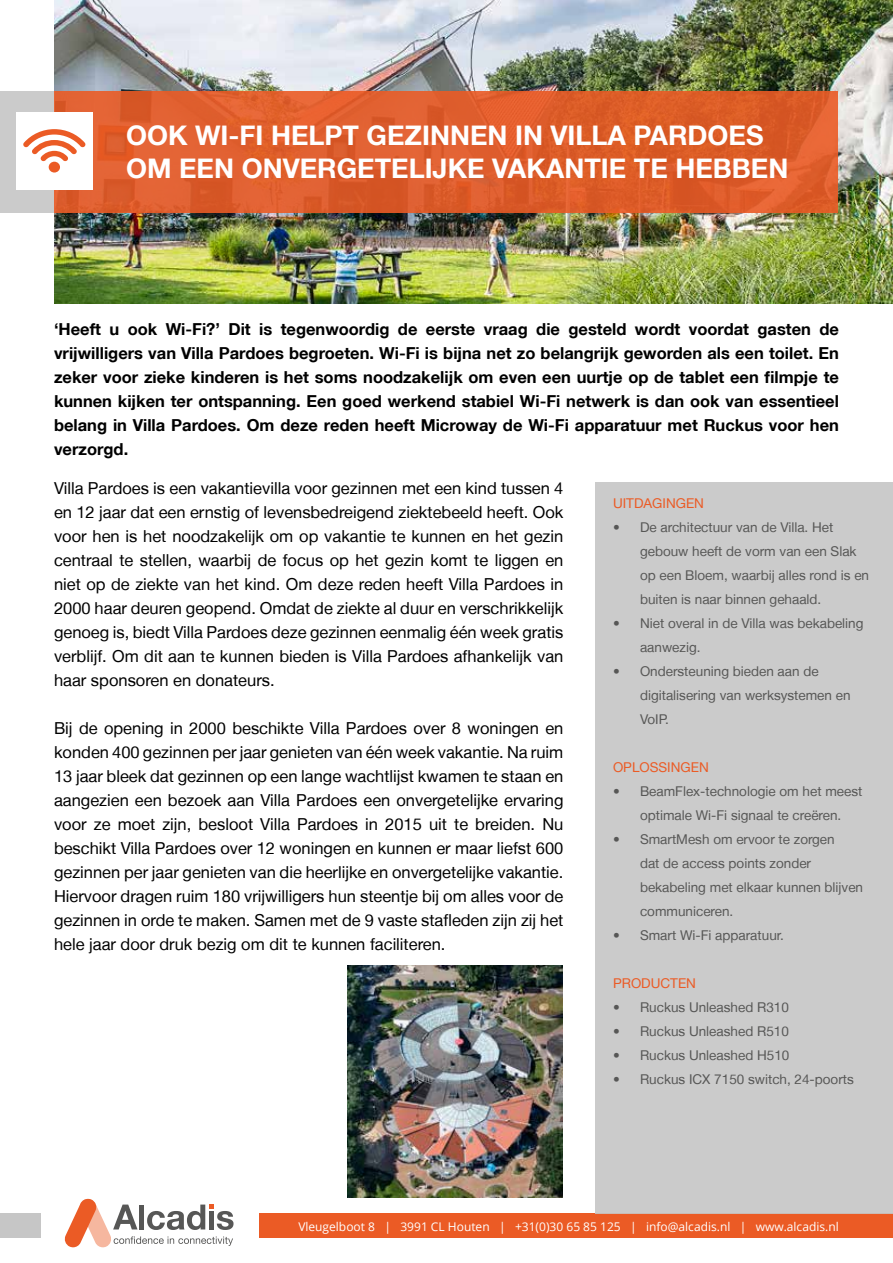
<style>
.page{position:relative;width:893px;height:1263px;background:#fff}
.page>*{position:absolute;margin:0;border:0;box-sizing:border-box;transform-origin:0 0}
.t1{font:700 27px/32.4px "Helvetica Neue LT";color:#fff}
.t2{font:16.5px/24px "Helvetica Neue LT";color:#000;text-align:justify}
.t3{font:700 16.5px/24px "Helvetica Neue LT";color:#000;text-align:justify}
.t4{font:13.5px/24px "Helvetica Neue LT";color:#575756}
.t5{font:13.5px "Helvetica Neue LT";color:#eb5b25}
.t6{font:12px "Open Sans";color:#fff}
</style>
<div class="page">
<div style="left:259px;top:1213px;width:634px;height:25px;background:#eb5b25"></div>
<svg style="left:64px;top:1198px;width:170px;height:49px"></svg>
<div style="left:0;top:1213px;width:40px;height:25px;background:#c6c6c6"></div>
<img style="left:54px;top:0;width:839px;height:303px">
<div style="left:0;top:91px;width:54px;height:122px;background:#c6c6c6"></div>
<div style="left:54px;top:91px;width:784px;height:122px;background:#df5e2b"></div>
<div style="left:16px;top:112px;width:76px;height:77px;background:#fff"></div>
<svg style="left:23px;top:129px;width:63px;height:44px"></svg>
<div style="left:595px;top:482px;width:298px;height:731px;background:#c6c6c6"></div>
<img style="left:348px;top:965px;width:215px;height:233px">
<h1 class="t1" style="left:126px;top:119px;width:664px">OOK WI-FI HELPT GEZINNEN IN VILLA PARDOES<br>OM EEN ONVERGETELIJKE VAKANTIE TE HEBBEN</h1>
<p class="t3" style="left:54px;top:317px;width:786px">‘Heeft u ook Wi-Fi?’ Dit is tegenwoordig de eerste vraag die gesteld wordt voordat gasten de vrijwilligers van Villa Pardoes begroeten. Wi-Fi is bijna net zo belangrijk geworden als een toilet. En zeker voor zieke kinderen is het soms noodzakelijk om even een uurtje op de tablet een filmpje te kunnen kijken ter ontspanning. Een goed werkend stabiel Wi-Fi netwerk is dan ook van essentieel belang in Villa Pardoes. Om deze reden heeft Microway de Wi-Fi apparatuur met Ruckus voor hen verzorgd.</p>
<p class="t2" style="left:54px;top:476px;width:511px">Villa Pardoes is een vakantievilla voor gezinnen met een kind tussen 4 en 12 jaar dat een ernstig of levensbedreigend ziektebeeld heeft. Ook voor hen is het noodzakelijk om op vakantie te kunnen en het gezin centraal te stellen, waarbij de focus op het gezin komt te liggen en niet op de ziekte van het kind. Om deze reden heeft Villa Pardoes in 2000 haar deuren geopend. Omdat de ziekte al duur en verschrikkelijk genoeg is, biedt Villa Pardoes deze gezinnen eenmalig één week gratis verblijf. Om dit aan te kunnen bieden is Villa Pardoes afhankelijk van haar sponsoren en donateurs.</p>
<p class="t2" style="left:54px;top:716px;width:511px">Bij de opening in 2000 beschikte Villa Pardoes over 8 woningen en konden 400 gezinnen per jaar genieten van één week vakantie. Na ruim 13 jaar bleek dat gezinnen op een lange wachtlijst kwamen te staan en aangezien een bezoek aan Villa Pardoes een onvergetelijke ervaring voor ze moet zijn, besloot Villa Pardoes in 2015 uit te breiden. Nu beschikt Villa Pardoes over 12 woningen en kunnen er maar liefst 600 gezinnen per jaar genieten van die heerlijke en onvergetelijke vakantie.<br>Hiervoor dragen ruim 180 vrijwilligers hun steentje bij om alles voor de gezinnen in orde te maken. Samen met de 9 vaste stafleden zijn zij het hele jaar door druk bezig om dit te kunnen faciliteren.</p>
<p class="t5" style="left:613px;top:495px;width:92px">UITDAGINGEN</p>
<p class="t4" style="left:640px;top:515px;width:231px;text-indent:-27px">• De architectuur van de Villa. Het gebouw heeft de vorm van een Slak op een Bloem, waarbij alles rond is en buiten is naar binnen gehaald.</p>
<p class="t4" style="left:640px;top:611px;width:225px;text-indent:-27px">• Niet overal in de Villa was bekabeling aanwezig.</p>
<p class="t4" style="left:640px;top:659px;width:212px;text-indent:-27px">• Ondersteuning bieden aan de digitalisering van werksystemen en<br>VoIP.</p>
<p class="t5" style="left:613px;top:759px;width:97px">OPLOSSINGEN</p>
<p class="t4" style="left:613px;top:779px;width:251px;text-align:center">• BeamFlex-technologie om het meest optimale Wi-Fi signaal te creëren.</p>
<p class="t4" style="left:640px;top:827px;width:225px;text-indent:-27px">• SmartMesh om ervoor te zorgen<br>dat de access points zonder bekabeling met elkaar kunnen blijven communiceren.</p>
<p class="t4" style="left:613px;top:923px;width:172px">• Smart Wi-Fi apparatuur.</p>
<p class="t5" style="left:613px;top:975px;width:84px">PRODUCTEN</p>
<p class="t4" style="left:613px;top:995px;width:177px">• Ruckus Unleashed R310</p>
<p class="t4" style="left:613px;top:1019px;width:177px">• Ruckus Unleashed R510</p>
<p class="t4" style="left:613px;top:1043px;width:178px">• Ruckus Unleashed H510</p>
<p class="t4" style="left:613px;top:1067px;width:242px">• Ruckus ICX 7150 switch, 24-poorts</p>
<p class="t6" style="left:298px;top:1218px;width:542px">Vleugelboot 8 | 3991 CL Houten | +31(0)30 65 85 125 | info@alcadis.nl | www.alcadis.nl</p>
</div>
